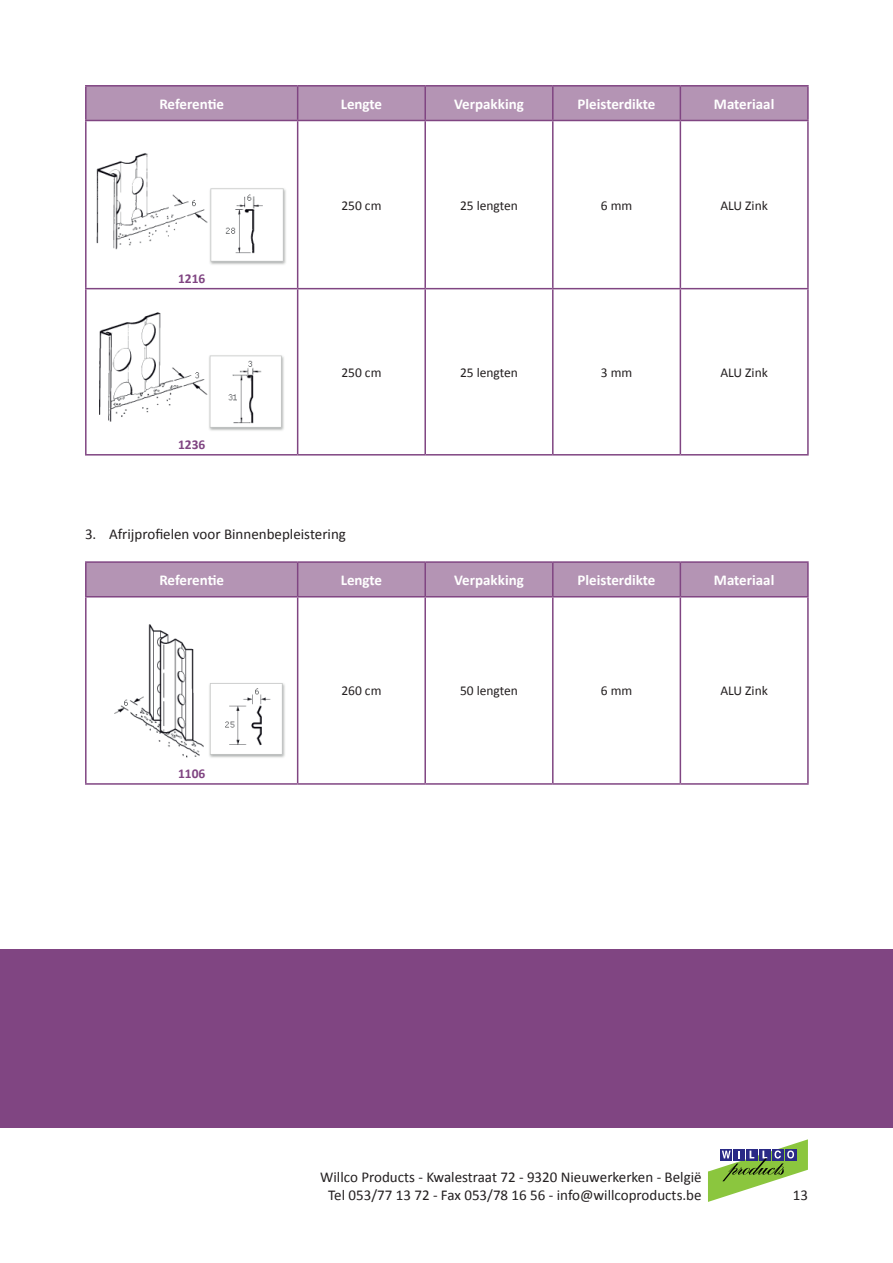
<style>
.page{position:relative;width:893px;height:1263px;background:#fff}
.page>*{position:absolute;margin:0;border:0;box-sizing:border-box;transform-origin:0 0}
.t1{font:15px/18px "Calibri";color:#231f20;text-align:center}
.t2{font:700 15px "Calibri";color:#fff}
.t3{font:13.5px "Calibri";color:#231f20}
.t4{font:700 13.5px "Calibri";color:#804582}
</style>
<div class="page">
<div style="left:87px;top:87px;width:720px;height:33px;background:#b494b4"></div>
<hr style="left:85px;top:85px;width:213px;height:2px;background:#804582">
<hr style="left:85px;top:87px;width:2px;height:33px;background:#804582">
<hr style="left:298px;top:85px;width:127px;height:2px;background:#804582">
<hr style="left:297px;top:87px;width:1px;height:33px;background:#804582">
<hr style="left:425px;top:85px;width:128px;height:2px;background:#804582">
<hr style="left:424px;top:87px;width:2px;height:33px;background:#804582">
<hr style="left:553px;top:85px;width:127px;height:2px;background:#804582">
<hr style="left:552px;top:87px;width:2px;height:33px;background:#804582">
<hr style="left:680px;top:85px;width:129px;height:2px;background:#804582">
<hr style="left:680px;top:87px;width:1px;height:33px;background:#804582">
<hr style="left:807px;top:87px;width:2px;height:33px;background:#804582">
<hr style="left:85px;top:120px;width:213px;height:1px;background:#804582">
<hr style="left:85px;top:121px;width:2px;height:167px;background:#804582">
<hr style="left:298px;top:120px;width:127px;height:1px;background:#804582">
<hr style="left:297px;top:121px;width:1px;height:167px;background:#804582">
<hr style="left:425px;top:120px;width:128px;height:1px;background:#804582">
<hr style="left:424px;top:121px;width:2px;height:167px;background:#804582">
<hr style="left:553px;top:120px;width:127px;height:1px;background:#804582">
<hr style="left:552px;top:121px;width:2px;height:167px;background:#804582">
<hr style="left:680px;top:120px;width:129px;height:1px;background:#804582">
<hr style="left:680px;top:121px;width:1px;height:167px;background:#804582">
<hr style="left:807px;top:121px;width:2px;height:167px;background:#804582">
<hr style="left:85px;top:288px;width:213px;height:1px;background:#804582">
<hr style="left:85px;top:289px;width:2px;height:165px;background:#804582">
<hr style="left:298px;top:288px;width:127px;height:1px;background:#804582">
<hr style="left:297px;top:289px;width:1px;height:165px;background:#804582">
<hr style="left:425px;top:288px;width:128px;height:1px;background:#804582">
<hr style="left:424px;top:289px;width:2px;height:165px;background:#804582">
<hr style="left:553px;top:288px;width:127px;height:1px;background:#804582">
<hr style="left:552px;top:289px;width:2px;height:165px;background:#804582">
<hr style="left:680px;top:288px;width:129px;height:1px;background:#804582">
<hr style="left:680px;top:289px;width:1px;height:165px;background:#804582">
<hr style="left:807px;top:289px;width:2px;height:165px;background:#804582">
<hr style="left:85px;top:454px;width:213px;height:1px;background:#804582">
<hr style="left:298px;top:454px;width:127px;height:1px;background:#804582">
<hr style="left:425px;top:454px;width:128px;height:1px;background:#804582">
<hr style="left:553px;top:454px;width:127px;height:1px;background:#804582">
<hr style="left:680px;top:454px;width:129px;height:1px;background:#804582">
<img style="left:96px;top:153px;width:190px;height:112px">
<img style="left:99px;top:312px;width:185px;height:119px">
<div style="left:87px;top:563px;width:720px;height:33px;background:#b494b4"></div>
<hr style="left:85px;top:561px;width:213px;height:2px;background:#804582">
<hr style="left:85px;top:563px;width:2px;height:33px;background:#804582">
<hr style="left:298px;top:561px;width:127px;height:2px;background:#804582">
<hr style="left:297px;top:563px;width:1px;height:33px;background:#804582">
<hr style="left:425px;top:561px;width:128px;height:2px;background:#804582">
<hr style="left:424px;top:563px;width:2px;height:33px;background:#804582">
<hr style="left:553px;top:561px;width:127px;height:2px;background:#804582">
<hr style="left:552px;top:563px;width:2px;height:33px;background:#804582">
<hr style="left:680px;top:561px;width:129px;height:2px;background:#804582">
<hr style="left:680px;top:563px;width:1px;height:33px;background:#804582">
<hr style="left:807px;top:563px;width:2px;height:33px;background:#804582">
<hr style="left:85px;top:596px;width:213px;height:1px;background:#804582">
<hr style="left:85px;top:597px;width:2px;height:186px;background:#804582">
<hr style="left:298px;top:596px;width:127px;height:1px;background:#804582">
<hr style="left:297px;top:597px;width:1px;height:186px;background:#804582">
<hr style="left:425px;top:596px;width:128px;height:1px;background:#804582">
<hr style="left:424px;top:597px;width:2px;height:186px;background:#804582">
<hr style="left:553px;top:596px;width:127px;height:1px;background:#804582">
<hr style="left:552px;top:597px;width:2px;height:186px;background:#804582">
<hr style="left:680px;top:596px;width:129px;height:1px;background:#804582">
<hr style="left:680px;top:597px;width:1px;height:186px;background:#804582">
<hr style="left:807px;top:597px;width:2px;height:186px;background:#804582">
<hr style="left:85px;top:783px;width:213px;height:2px;background:#804582">
<hr style="left:298px;top:783px;width:127px;height:2px;background:#804582">
<hr style="left:425px;top:783px;width:128px;height:2px;background:#804582">
<hr style="left:553px;top:783px;width:127px;height:2px;background:#804582">
<hr style="left:680px;top:783px;width:129px;height:2px;background:#804582">
<img style="left:114px;top:624px;width:171px;height:134px">
<div style="left:0;top:949px;width:893px;height:179px;background:#804582"></div>
<svg style="left:708px;top:1139px;width:100px;height:63px"></svg>
<p class="t2" style="left:159px;top:94px;width:66px">Referentie</p>
<p class="t2" style="left:341px;top:94px;width:43px">Lengte</p>
<p class="t2" style="left:454px;top:94px;width:71px">Verpakking</p>
<p class="t2" style="left:578px;top:94px;width:79px">Pleisterdikte</p>
<p class="t2" style="left:714px;top:94px;width:62px">Materiaal</p>
<p class="t4" style="left:178px;top:270px;width:29px">1216</p>
<p class="t4" style="left:178px;top:436px;width:29px">1236</p>
<p class="t3" style="left:341px;top:197px;width:42px">250 cm</p>
<p class="t3" style="left:460px;top:197px;width:59px">25 lengten</p>
<p class="t3" style="left:601px;top:197px;width:33px">6 mm</p>
<p class="t3" style="left:720px;top:197px;width:49px">ALU Zink</p>
<p class="t3" style="left:341px;top:364px;width:42px">250 cm</p>
<p class="t3" style="left:460px;top:364px;width:59px">25 lengten</p>
<p class="t3" style="left:601px;top:364px;width:33px">3 mm</p>
<p class="t3" style="left:720px;top:364px;width:49px">ALU Zink</p>
<p class="t1" style="left:85px;top:525px;width:262px">3. Afrijprofielen voor Binnenbepleistering</p>
<p class="t2" style="left:159px;top:570px;width:66px">Referentie</p>
<p class="t2" style="left:341px;top:570px;width:43px">Lengte</p>
<p class="t2" style="left:454px;top:570px;width:71px">Verpakking</p>
<p class="t2" style="left:578px;top:570px;width:79px">Pleisterdikte</p>
<p class="t2" style="left:714px;top:570px;width:62px">Materiaal</p>
<p class="t4" style="left:178px;top:765px;width:29px">1106</p>
<p class="t3" style="left:341px;top:682px;width:42px">260 cm</p>
<p class="t3" style="left:460px;top:682px;width:59px">50 lengten</p>
<p class="t3" style="left:601px;top:682px;width:33px">6 mm</p>
<p class="t3" style="left:720px;top:682px;width:49px">ALU Zink</p>
<p class="t1" style="left:320px;top:1168px;width:383px">Willco Products - Kwalestraat 72 - 9320 Nieuwerkerken - België<br>Tel 053/77 13 72 - Fax 053/78 16 56 - info@willcoproducts.be</p>
<p class="t1" style="left:793px;top:1186px;width:17px">13</p>
</div>
